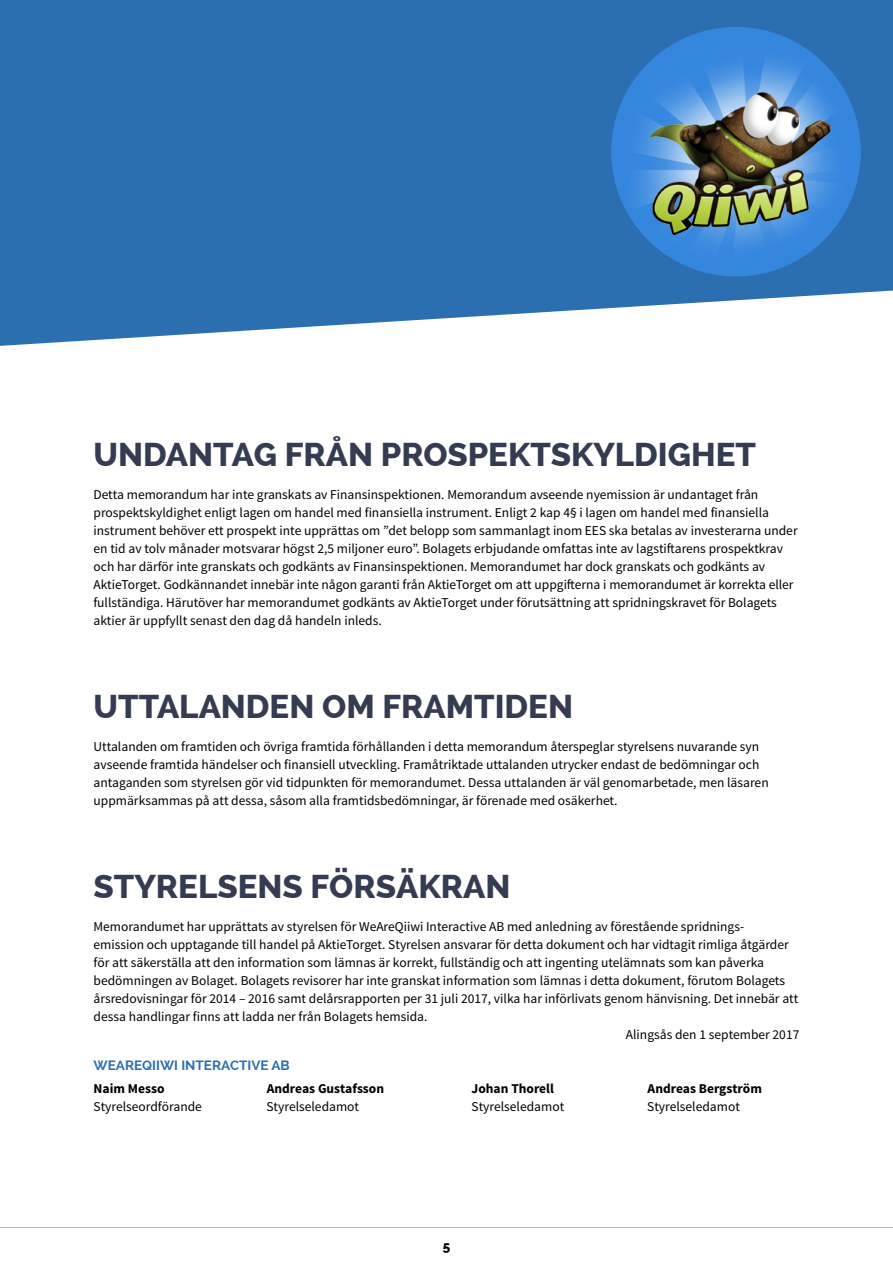
<style>
.page{position:relative;width:893px;height:1263px;background:#fff}
.page>*{position:absolute;margin:0;border:0;box-sizing:border-box;transform-origin:0 0}
.t1{font:800 33px "Raleway";color:#353b50}
.t2{font:13.5px/18px "Source Sans Pro";color:#000}
.t3{font:700 13.5px "Source Sans Pro";color:#000}
.t4{font:700 13.5px "Raleway";color:#2c6fb0}
.t5{font:800 13.5px "Raleway";color:#000}
</style>
<div class="page">
<hr style="left:0;top:1227px;width:893px;height:1px;background:#b6d04b">
<svg style="left:0;top:0;width:893px;height:346px;background:#407cb7"></svg>
<img style="left:611px;top:27px;width:250px;height:249px;border-radius:125px">
<h1 class="t1" style="left:94px;top:436px;width:664px">UNDANTAG FRÅN PROSPEKTSKYLDIGHET</h1>
<p class="t2" style="left:94px;top:486px;width:706px">Detta memorandum har inte granskats av Finansinspektionen. Memorandum avseende nyemission är undantaget från prospektskyldighet enligt lagen om handel med finansiella instrument. Enligt 2 kap 4§ i lagen om handel med finansiella instrument behöver ett prospekt inte upprättas om ”det belopp som sammanlagt inom EES ska betalas av investerarna under en tid av tolv månader motsvarar högst 2,5 miljoner euro”. Bolagets erbjudande omfattas inte av lagstiftarens prospektkrav och har därför inte granskats och godkänts av Finansinspektionen. Memorandumet har dock granskats och godkänts av AktieTorget. Godkännandet innebär inte någon garanti från AktieTorget om att uppgifterna i memorandumet är korrekta eller fullständiga. Härutöver har memorandumet godkänts av AktieTorget under förutsättning att spridningskravet för Bolagets aktier är uppfyllt senast den dag då handeln inleds.</p>
<h1 class="t1" style="left:94px;top:688px;width:481px">UTTALANDEN OM FRAMTIDEN</h1>
<p class="t2" style="left:94px;top:738px;width:677px">Uttalanden om framtiden och övriga framtida förhållanden i detta memorandum återspeglar styrelsens nuvarande syn avseende framtida händelser och finansiell utveckling. Framåtriktade uttalanden utrycker endast de bedömningar och antaganden som styrelsen gör vid tidpunkten för memorandumet. Dessa uttalanden är väl genomarbetade, men läsaren uppmärksammas på att dessa, såsom alla framtidsbedömningar, är förenade med osäkerhet.</p>
<h1 class="t1" style="left:94px;top:868px;width:418px">STYRELSENS FÖRSÄKRAN</h1>
<p class="t2" style="left:94px;top:918px;width:652px">Memorandumet har upprättats av styrelsen för WeAreQiiwi Interactive AB med anledning av förestående spridnings-</p>
<p class="t2" style="left:94px;top:936px;width:697px">emission och upptagande till handel på AktieTorget. Styrelsen ansvarar för detta dokument och har vidtagit rimliga åtgärder</p>
<p class="t2" style="left:94px;top:954px;width:672px">för att säkerställa att den information som lämnas är korrekt, fullständig och att ingenting utelämnats som kan påverka</p>
<p class="t2" style="left:94px;top:971px;width:693px">bedömningen av Bolaget. Bolagets revisorer har inte granskat information som lämnas i detta dokument, förutom Bolagets</p>
<p class="t2" style="left:94px;top:989px;width:706px">årsredovisningar för 2014 – 2016 samt delårsrapporten per 31 juli 2017, vilka har införlivats genom hänvisning. Det innebär att</p>
<p class="t2" style="left:94px;top:1007px;width:335px">dessa handlingar finns att ladda ner från Bolagets hemsida.</p>
<p class="t2" style="left:626px;top:1025px;width:175px">Alingsås den 1 september 2017</p>
<p class="t4" style="left:94px;top:1058px;width:198px">WEAREQIIWI INTERACTIVE AB</p>
<p class="t3" style="left:94px;top:1080px;width:72px">Naim Messo</p>
<p class="t3" style="left:267px;top:1080px;width:119px">Andreas Gustafsson</p>
<p class="t3" style="left:472px;top:1080px;width:84px">Johan Thorell</p>
<p class="t3" style="left:648px;top:1080px;width:116px">Andreas Bergström</p>
<p class="t2" style="left:94px;top:1097px;width:110px">Styrelseordförande</p>
<p class="t2" style="left:266px;top:1097px;width:94px">Styrelseledamot</p>
<p class="t2" style="left:472px;top:1097px;width:94px">Styrelseledamot</p>
<p class="t2" style="left:647px;top:1097px;width:94px">Styrelseledamot</p>
<p class="t5" style="left:443px;top:1238px;width:9px">5</p>
</div>
